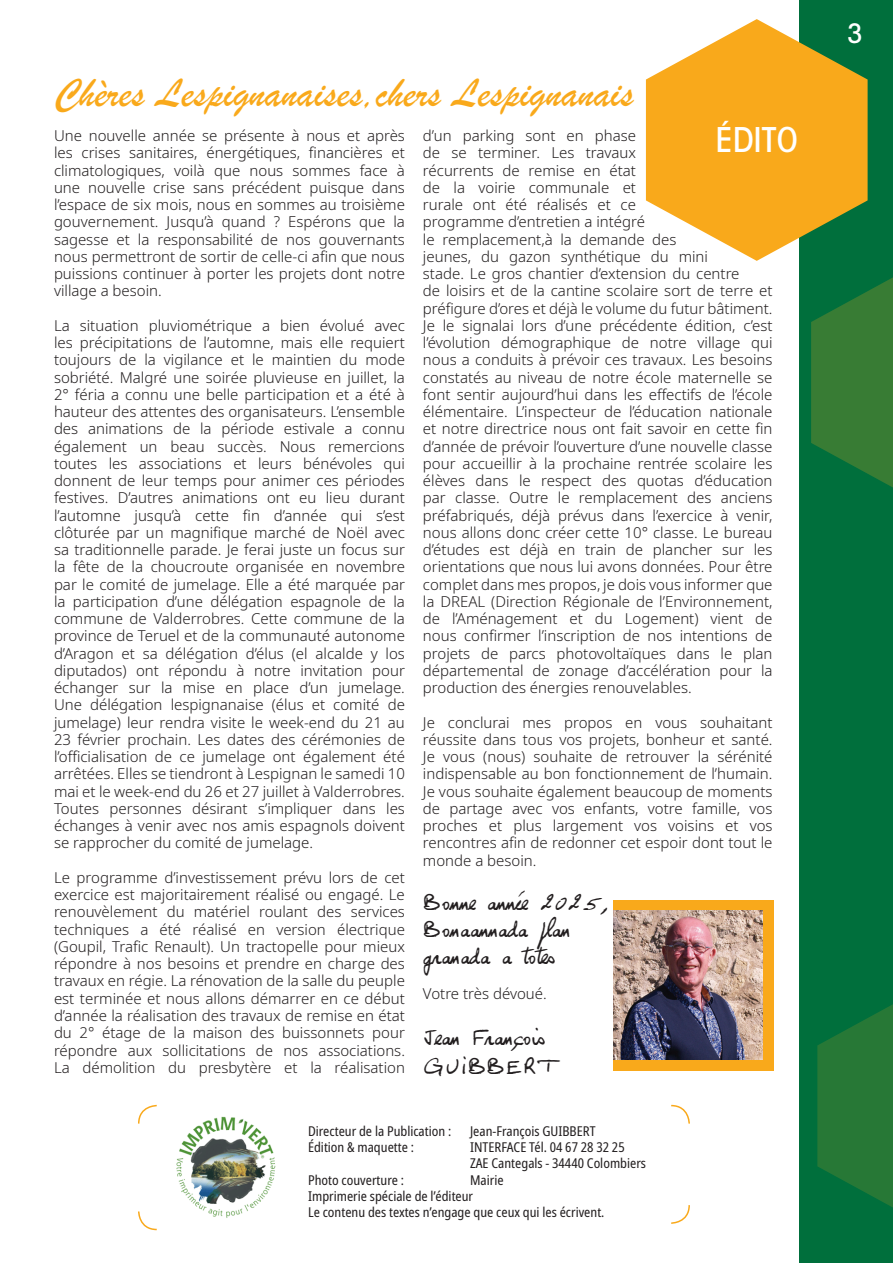
<style>
.page{position:relative;width:893px;height:1263px;background:#fff}
.page>*{position:absolute;margin:0;border:0;box-sizing:border-box;transform-origin:0 0}
.t1{font:42px "Brush Script";color:#f9a91b}
.t2{font:500 condensed 34.5px "Avant Garde";color:#fff}
.t3{font:500 condensed 27px "Avant Garde";color:#fff}
.t4{font:24px/27px "Georges";color:#231f20}
.t5{font:300 15px/17.2px "Noto Sans";color:#231f20;text-align:justify}
.t6{font:condensed 13.5px/16.2px "Noto Sans";color:#231f20}
</style>
<div class="page">
<div style="left:799px;top:0;width:94px;height:1263px;background:#006f3c"></div>
<svg style="left:646px;top:19px;width:222px;height:242px;fill:#f9a91b"></svg>
<svg style="left:811px;top:277px;width:82px;height:211px"></svg>
<svg style="left:817px;top:1004px;width:76px;height:204px"></svg>
<img style="left:176px;top:1116px;width:100px;height:102px">
<svg style="left:138px;top:1104px;width:19px;height:20px"></svg>
<svg style="left:671px;top:1205px;width:19px;height:19px"></svg>
<svg style="left:138px;top:1211px;width:19px;height:20px"></svg>
<svg style="left:671px;top:1104px;width:19px;height:20px"></svg>
<div style="left:614px;top:900px;width:160px;height:170px;background:#f9a91b"></div>
<img style="left:614px;top:911px;width:149px;height:148px">
<h1 class="t1" style="left:54px;top:69px;width:581px">Chères Lespignanaises,chers Lespignanais</h1>
<p class="t5" style="left:54px;top:127px;width:352px">Une nouvelle année se présente à nous et après les crises sanitaires, énergétiques, financières et climatologiques, voilà que nous sommes face à une nouvelle crise sans précédent puisque dans l’espace de six mois, nous en sommes au troisième gouvernement. Jusqu’à quand ? Espérons que la sagesse et la responsabilité de nos gouvernants nous permettront de sortir de celle-ci afin que nous puissions continuer à porter les projets dont notre village a besoin.</p>
<p class="t5" style="left:54px;top:316px;width:352px">La situation pluviométrique a bien évolué avec les précipitations de l’automne, mais elle requiert toujours de la vigilance et le maintien du mode sobriété. Malgré une soirée pluvieuse en juillet, la 2° féria a connu une belle participation et a été à hauteur des attentes des organisateurs. L’ensemble des animations de la période estivale a connu également un beau succès. Nous remercions toutes les associations et leurs bénévoles qui donnent de leur temps pour animer ces périodes festives. D’autres animations ont eu lieu durant l’automne jusqu’à cette fin d’année qui s’est clôturée par un magnifique marché de Noël avec sa traditionnelle parade. Je ferai juste un focus sur la fête de la choucroute organisée en novembre par le comité de jumelage. Elle a été marquée par la participation d’une délégation espagnole de la commune de Valderrobres. Cette commune de la province de Teruel et de la communauté autonome d’Aragon et sa délégation d’élus (el alcalde y los diputados) ont répondu à notre invitation pour échanger sur la mise en place d’un jumelage.<br>Une délégation lespignanaise (élus et comité de jumelage) leur rendra visite le week-end du 21 au 23 février prochain. Les dates des cérémonies de l’officialisation de ce jumelage ont également été arrêtées. Elles se tiendront à Lespignan le samedi 10 mai et le week-end du 26 et 27 juillet à Valderrobres.<br>Toutes personnes désirant s’impliquer dans les échanges à venir avec nos amis espagnols doivent se rapprocher du comité de jumelage.</p>
<p class="t5" style="left:54px;top:868px;width:352px">Le programme d’investissement prévu lors de cet exercice est majoritairement réalisé ou engagé. Le renouvèlement du matériel roulant des services techniques a été réalisé en version électrique (Goupil, Trafic Renault). Un tractopelle pour mieux répondre à nos besoins et prendre en charge des travaux en régie. La rénovation de la salle du peuple est terminée et nous allons démarrer en ce début d’année la réalisation des travaux de remise en état du 2° étage de la maison des buissonnets pour répondre aux sollicitations de nos associations.<br>La démolition du presbytère et la réalisation</p>
<h2 class="t2" style="left:716px;top:118px;width:84px">ÉDITO</h2>
<p class="t5" style="left:423px;top:127px;width:351px;text-align:left">d’un parking sont en phase<br>de se terminer. Les travaux<br>récurrents de remise en état<br>de la voirie communale et<br>rurale ont été réalisés et ce<br>programme d’entretien a intégré<br>le remplacement,à la demande des<br>jeunes, du gazon synthétique du mini<br>stade. Le gros chantier d’extension du centre<br>de loisirs et de la cantine scolaire sort de terre et préfigure d’ores et déjà le volume du futur bâtiment.<br>Je le signalai lors d’une précédente édition, c’est l’évolution démographique de notre village qui nous a conduits à prévoir ces travaux. Les besoins constatés au niveau de notre école maternelle se font sentir aujourd’hui dans les effectifs de l’école élémentaire. L’inspecteur de l’éducation nationale et notre directrice nous ont fait savoir en cette fin d’année de prévoir l’ouverture d’une nouvelle classe pour accueillir à la prochaine rentrée scolaire les élèves dans le respect des quotas d’éducation par classe. Outre le remplacement des anciens préfabriqués, déjà prévus dans l’exercice à venir, nous allons donc créer cette 10° classe. Le bureau d’études est déjà en train de plancher sur les orientations que nous lui avons données. Pour être complet dans mes propos, je dois vous informer que la DREAL (Direction Régionale de l’Environnement, de l’Aménagement et du Logement) vient de nous confirmer l’inscription de nos intentions de projets de parcs photovoltaïques dans le plan départemental de zonage d’accélération pour la production des énergies renouvelables.</p>
<p class="t5" style="left:423px;top:713px;width:351px">Je conclurai mes propos en vous souhaitant réussite dans tous vos projets, bonheur et santé.<br>Je vous (nous) souhaite de retrouver la sérénité indispensable au bon fonctionnement de l’humain.<br>Je vous souhaite également beaucoup de moments de partage avec vos enfants, votre famille, vos proches et plus largement vos voisins et vos rencontres afin de redonner cet espoir dont tout le monde a besoin.</p>
<h3 class="t4" style="left:423px;top:889px;width:188px">Bonne année 2025,<br>Bonaannada plan granada a totes</h3>
<p class="t5" style="left:423px;top:984px;width:125px">Votre très dévoué.</p>
<h3 class="t4" style="left:423px;top:1024px;width:134px;line-height:28.8px">Jean François<br>GUIBBERT</h3>
<p class="t6" style="left:308px;top:1123px;width:145px">Directeur de la Publication :</p>
<p class="t6" style="left:470px;top:1123px;width:127px">Jean-François GUIBBERT</p>
<p class="t6" style="left:308px;top:1139px;width:107px">Édition &amp; maquette :</p>
<p class="t6" style="left:470px;top:1139px;width:177px">INTERFACE Tél. 04 67 28 32 25<br>ZAE Cantegals - 34440 Colombiers</p>
<p class="t6" style="left:308px;top:1171px;width:97px">Photo couverture :</p>
<p class="t6" style="left:308px;top:1171px;width:298px;text-indent:162px">Mairie<br>Imprimerie spéciale de l’éditeur<br>Le contenu des textes n’engage que ceux qui les écrivent.</p>
<h3 class="t3" style="left:847px;top:16px;width:17px">3</h3>
</div>
